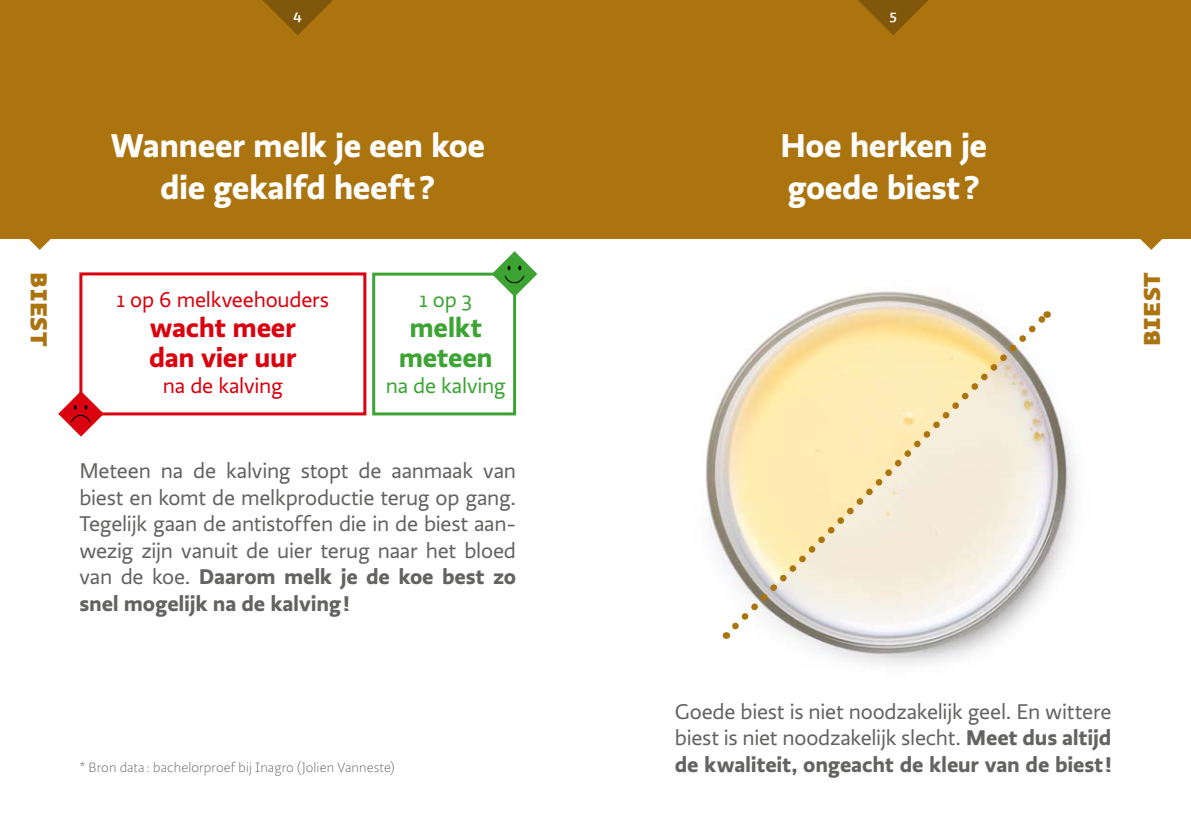
<style>
.page{position:relative;width:1191px;height:840px;background:#fff}
.page>*{position:absolute;margin:0;border:0;box-sizing:border-box;transform-origin:0 0}
.t1{font:700 34px/42px "Ratio";letter-spacing:-.015em;color:#fff;text-align:center}
.t2{font:700 28px/30px "Ratio";letter-spacing:-.015em;color:#da020e}
.t3{font:700 28px/30px "Ratio";letter-spacing:-.01em;color:#3da434;text-align:center}
.t4{font:800 24px "Ratio";letter-spacing:.025em;color:#ab740f}
.t5{font:22px/26.4px "Ratio";letter-spacing:-.015em;color:#636362;text-align:justify}
.t6{font:22px "Ratio";letter-spacing:-.01em;color:#da020e}
.t7{font:22px "Ratio";letter-spacing:-.01em;color:#3da434}
.t8{font:300 14px "Ratio";letter-spacing:.01em;color:#636362}
.t9{font:500 14px "Ratio";color:#fff}
.s1{font-weight:700}
</style>
<div class="page">
<div style="left:79px;top:272px;width:287px;height:143px;border:3px solid #da020e"></div>
<div style="left:0;top:0;width:1191px;height:238px;background:#ab740f"></div>
<svg style="left:28px;top:238px;width:23px;height:12px"></svg>
<svg style="left:1139px;top:238px;width:23px;height:12px"></svg>
<svg style="left:263px;top:0;width:70px;height:35px"></svg>
<svg style="left:858px;top:0;width:70px;height:35px"></svg>
<img style="left:706px;top:291px;width:262px;height:348px">
<img style="left:726px;top:395px;width:351px;height:270px">
<svg style="left:726px;top:310px;width:325px;height:325px;background:#f1e5c8"></svg>
<svg style="left:58px;top:391px;width:46px;height:45px"></svg>
<div style="left:372px;top:272px;width:144px;height:143px;border:3px solid #3da434"></div>
<svg style="left:492px;top:251px;width:46px;height:45px"></svg>
<p class="t9" style="left:293px;top:7px;width:10px">4</p>
<p class="t9" style="left:889px;top:7px;width:9px">5</p>
<h1 class="t1" style="left:110px;top:123px;width:376px">Wanneer melk je een koe die gekalfd heeft?</h1>
<h1 class="t1" style="left:780px;top:123px;width:209px;text-align:left">Hoe herken je goede biest?</h1>
<p class="t4" style="left:54px;top:272px;width:75px;rotate:90deg">BIEST</p>
<p class="t4" style="left:1136px;top:346px;width:75px;rotate:-90deg">BIEST</p>
<p class="t6" style="left:116px;top:287px;width:214px">1 op 6 melkveehouders</p>
<p class="t2" style="left:149px;top:312px;width:149px">wacht meer dan vier uur</p>
<p class="t6" style="left:163px;top:373px;width:121px">na de kalving</p>
<p class="t7" style="left:419px;top:287px;width:55px">1 op 3</p>
<p class="t3" style="left:399px;top:312px;width:96px">melkt meteen</p>
<p class="t7" style="left:386px;top:373px;width:121px">na de kalving</p>
<p class="t5" style="left:79px;top:458px;width:438px">Meteen na de kalving stopt de aanmaak van biest en komt de melkproductie terug op gang.<br>Tegelijk gaan de antistoffen die in de biest aan&shy;wezig zijn vanuit de uier terug naar het bloed van de koe. <span class="s1">Daarom melk je de koe best zo snel mogelijk na de kalving!</span></p>
<p class="t8" style="left:79px;top:759px;width:317px">* Bron data: bachelorproef bij Inagro (Jolien Vanneste)</p>
<p class="t5" style="left:675px;top:698px;width:438px">Goede biest is niet noodzakelijk geel. En wittere biest is niet noodzakelijk slecht. <span class="s1">Meet dus altijd de kwaliteit, ongeacht de kleur van de biest !</span></p>
</div>
